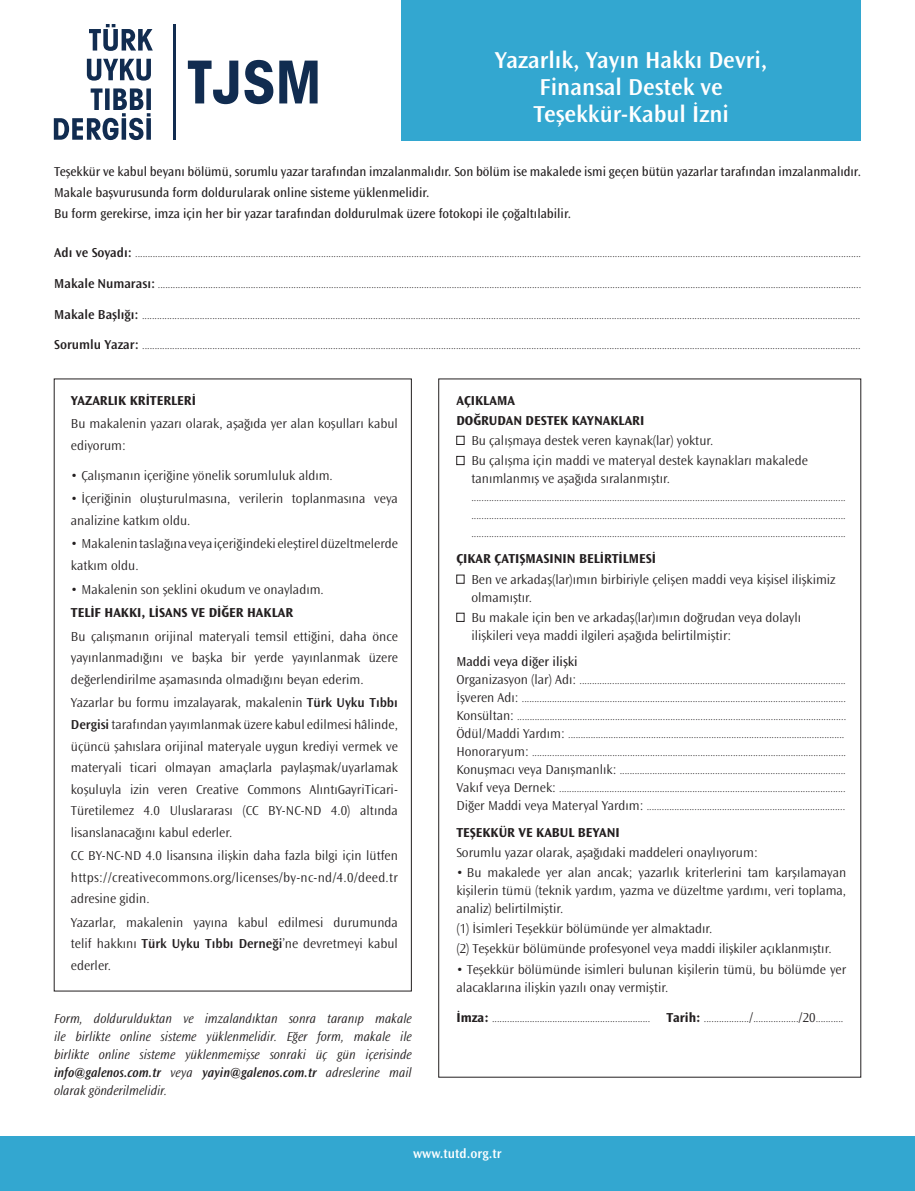
<style>
.page{position:relative;width:915px;height:1191px;background:#fff}
.page>*{position:absolute;margin:0;border:0;box-sizing:border-box;transform-origin:0 0}
.t1{font:600 24px/27px "Ocean Sans Std";color:#fff;text-align:center}
.t2{font:300 13.5px/21.5px "Ocean Sans Std";color:#231f20}
.t3{font:italic 300 13.5px/18px "Ocean Sans Std";color:#231f20;text-align:justify;scale:.95 1}
.t4{font:13.5px "Ocean Sans Std";color:#231f20}
.t5{font:13.5px "Ocean Sans Std";color:#231f20;scale:.96 1}
.t6{font:700 13.5px "Ocean Sans Std";color:#231f20}
.t7{font:600 13.5px "Ocean Sans Std";color:#fff}
.t8{font:300 10.5px "Ocean Sans Std";color:#231f20}
.s1{font-weight:600;font-size:13.5px}
.s2{font-weight:600}
.s3{font-size:13.5px}
.s4{font-weight:700;font-size:13.5px}
</style>
<div class="page">
<div style="left:401px;top:0;width:459px;height:140px;background:#33a7d0"></div>
<div style="left:0;top:1137px;width:914px;height:54px;background:#33a7d0"></div>
<div style="left:456px;top:436px;width:8px;height:9px;border:1px solid #231f20"></div>
<div style="left:456px;top:456px;width:8px;height:9px;border:1px solid #231f20"></div>
<div style="left:456px;top:575px;width:8px;height:8px;border:1px solid #231f20"></div>
<div style="left:456px;top:613px;width:8px;height:9px;border:1px solid #231f20"></div>
<svg style="left:188px;top:60px;width:129px;height:44px"></svg>
<hr style="left:173px;top:24px;width:3px;height:116px;background:#112c50">
<svg style="left:54px;top:88px;width:97px;height:52px"></svg>
<svg style="left:87px;top:59px;width:64px;height:22px"></svg>
<svg style="left:89px;top:24px;width:64px;height:27px"></svg>
<p class="t1" style="left:495px;top:47px;width:274px">Yazarlık, Yayın Hakkı Devri,<br>Finansal Destek ve</p>
<p class="t1" style="left:533px;top:101px;width:197px">Teşekkür-Kabul İzni</p>
<p class="t5" style="left:54px;top:164px;width:841px">Teşekkür ve kabul beyanı bölümü, sorumlu yazar tarafından imzalanmalıdır. Son bölüm ise makalede ismi geçen bütün yazarlar tarafından imzalanmalıdır.</p>
<p class="t4" style="left:54px;top:185px;width:377px">Makale başvurusunda form doldurularak online sisteme yüklenmelidir.</p>
<p class="t4" style="left:54px;top:206px;width:518px">Bu form gerekirse, imza için her bir yazar tarafından doldurulmak üzere fotokopi ile çoğaltılabilir.</p>
<p class="t8" style="left:54px;top:248px;width:808px"><span class="s1">Adı ve Soyadı:</span> .................................................................................................................................................................................................................................................................................................</p>
<p class="t8" style="left:54px;top:278px;width:808px"><span class="s1">Makale Numarası:</span> ........................................................................................................................................................................................................................................................................................</p>
<p class="t8" style="left:54px;top:309px;width:807px"><span class="s1">Makale Başlığı:</span> ..............................................................................................................................................................................................................................................................................................</p>
<p class="t8" style="left:54px;top:340px;width:807px"><span class="s1">Sorumlu Yazar:</span> ..............................................................................................................................................................................................................................................................................................</p>
<p class="t6" style="left:71px;top:392px;width:126px">YAZARLIK KRİTERLERİ</p>
<p class="t2" style="left:71px;top:413px;width:328px">Bu makalenin yazarı olarak, aşağıda yer alan koşulları kabul ediyorum:</p>
<p class="t2" style="left:71px;top:465px;width:263px">• Çalışmanın içeriğine yönelik sorumluluk aldım.</p>
<p class="t2" style="left:71px;top:488px;width:328px">• İçeriğinin oluşturulmasına, verilerin toplanmasına veya analizine katkım oldu.</p>
<p class="t2" style="left:71px;top:533px;width:328px">• Makalenin taslağına veya içeriğindeki eleştirel düzeltmelerde katkım oldu.</p>
<p class="t2" style="left:71px;top:578px;width:254px">• Makalenin son şeklini okudum ve onayladım.</p>
<p class="t6" style="left:71px;top:605px;width:224px">TELİF HAKKI, LİSANS VE DİĞER HAKLAR</p>
<p class="t2" style="left:71px;top:626px;width:328px;text-align:justify">Bu çalışmanın orijinal materyali temsil ettiğini, daha önce yayınlanmadığını ve başka bir yerde yayınlanmak üzere değerlendirilme aşamasında olmadığını beyan ederim.</p>
<p class="t2" style="left:71px;top:692px;width:328px;text-align:justify">Yazarlar bu formu imzalayarak, makalenin <span class="s2">Türk Uyku Tıbbı Dergisi</span> tarafından yayımlanmak üzere kabul edilmesi hâlinde, üçüncü şahıslara orijinal materyale uygun krediyi vermek ve materyali ticari olmayan amaçlarla paylaşmak/uyarlamak koşuluyla izin veren Creative Commons AlıntıGayriTicari-Türetilemez 4.0 Uluslararası (CC BY-NC-ND 4.0) altında lisanslanacağını kabul ederler.</p>
<p class="t2" style="left:71px;top:845px;width:328px;text-align:justify">CC BY-NC-ND 4.0 lisansına ilişkin daha fazla bilgi için lütfen https://creativecommons.org/licenses/by-nc-nd/4.0/deed.tr adresine gidin.</p>
<p class="t2" style="left:71px;top:911px;width:328px;text-align:justify">Yazarlar, makalenin yayına kabul edilmesi durumunda telif hakkını <span class="s2">Türk Uyku Tıbbı Derneği</span>’ne devretmeyi kabul ederler.</p>
<p class="t6" style="left:456px;top:392px;width:60px">AÇIKLAMA</p>
<p class="t6" style="left:456px;top:412px;width:189px">DOĞRUDAN DESTEK KAYNAKLARI</p>
<p class="t2" style="left:471px;top:430px;width:243px">Bu çalışmaya destek veren kaynak(lar) yoktur.</p>
<p class="t2" style="left:471px;top:451px;width:338px;line-height:18px">Bu çalışma için maddi ve materyal destek kaynakları makalede tanımlanmış ve aşağıda sıralanmıştır.</p>
<p class="t8" style="left:471px;top:491px;width:375px">.....................................................................................................................................................</p>
<p class="t8" style="left:471px;top:509px;width:375px">.....................................................................................................................................................</p>
<p class="t8" style="left:471px;top:527px;width:375px">.....................................................................................................................................................</p>
<p class="t6" style="left:456px;top:551px;width:201px">ÇIKAR ÇATIŞMASININ BELİRTİLMESİ</p>
<p class="t2" style="left:471px;top:570px;width:365px;line-height:18px">Ben ve arkadaş(lar)ımın birbiriyle çelişen maddi veya kişisel ilişkimiz olmamıştır.</p>
<p class="t2" style="left:471px;top:608px;width:331px;line-height:18px">Bu makale için ben ve arkadaş(lar)ımın doğrudan veya dolaylı ilişkileri veya maddi ilgileri aşağıda belirtilmiştir:</p>
<p class="t4" style="left:456px;top:654px;width:123px">Maddi veya diğer ilişki</p>
<p class="t8" style="left:456px;top:675px;width:390px"><span class="s3">Organizasyon (lar) Adı:</span> ..........................................................................................................</p>
<p class="t8" style="left:456px;top:693px;width:391px"><span class="s3">İşveren Adı:</span> .................................................................................................................................</p>
<p class="t8" style="left:456px;top:711px;width:391px"><span class="s3">Konsültan:</span> ...................................................................................................................................</p>
<p class="t8" style="left:456px;top:729px;width:389px"><span class="s3">Ödül/Maddi Yardım:</span> ..............................................................................................................</p>
<p class="t8" style="left:456px;top:747px;width:391px"><span class="s3">Honoraryum:</span> .............................................................................................................................</p>
<p class="t8" style="left:456px;top:765px;width:390px"><span class="s3">Konuşmacı veya Danışmanlık:</span> ..........................................................................................</p>
<p class="t8" style="left:456px;top:783px;width:390px"><span class="s3">Vakıf veya Dernek:</span> ..................................................................................................................</p>
<p class="t8" style="left:456px;top:801px;width:390px"><span class="s3">Diğer Maddi veya Materyal Yardım:</span> ...............................................................................</p>
<p class="t6" style="left:456px;top:825px;width:165px">TEŞEKKÜR VE KABUL BEYANI</p>
<p class="t2" style="left:456px;top:842px;width:303px">Sorumlu yazar olarak, aşağıdaki maddeleri onaylıyorum:</p>
<p class="t2" style="left:456px;top:864px;width:391px;line-height:18px;text-align:justify">• Bu makalede yer alan ancak; yazarlık kriterlerini tam karşılamayan kişilerin tümü (teknik yardım, yazma ve düzeltme yardımı, veri toplama, analiz) belirtilmiştir.</p>
<p class="t2" style="left:456px;top:918px;width:257px">(1) İsimleri Teşekkür bölümünde yer almaktadır.</p>
<p class="t2" style="left:456px;top:938px;width:376px">(2) Teşekkür bölümünde profesyonel veya maddi ilişkiler açıklanmıştır.</p>
<p class="t2" style="left:456px;top:960px;width:391px;line-height:18px">• Teşekkür bölümünde isimleri bulunan kişilerin tümü, bu bölümde yer alacaklarına ilişkin yazılı onay vermiştir.</p>
<p class="t3" style="left:54px;top:1009px;width:378px">Form, doldurulduktan ve imzalandıktan sonra taranıp makale</p>
<p class="t8" style="left:456px;top:1013px;width:388px"><span class="s4">İmza:</span> ............................................................... <span class="s4">Tarih:</span> ..................<span class="s3">/</span>..................<span class="s3">/20</span>...........</p>
<p class="t3" style="left:54px;top:1027px;width:378px">ile birlikte online sisteme yüklenmelidir. Eğer form, makale ile birlikte online sisteme yüklenmemişse sonraki üç gün içerisinde <span class="s2">info@galenos.com.tr</span> veya <span class="s2">yayin@galenos.com.tr</span> adreslerine mail olarak gönderilmelidir.</p>
<p class="t7" style="left:413px;top:1146px;width:90px">www.tutd.org.tr</p>
</div>
